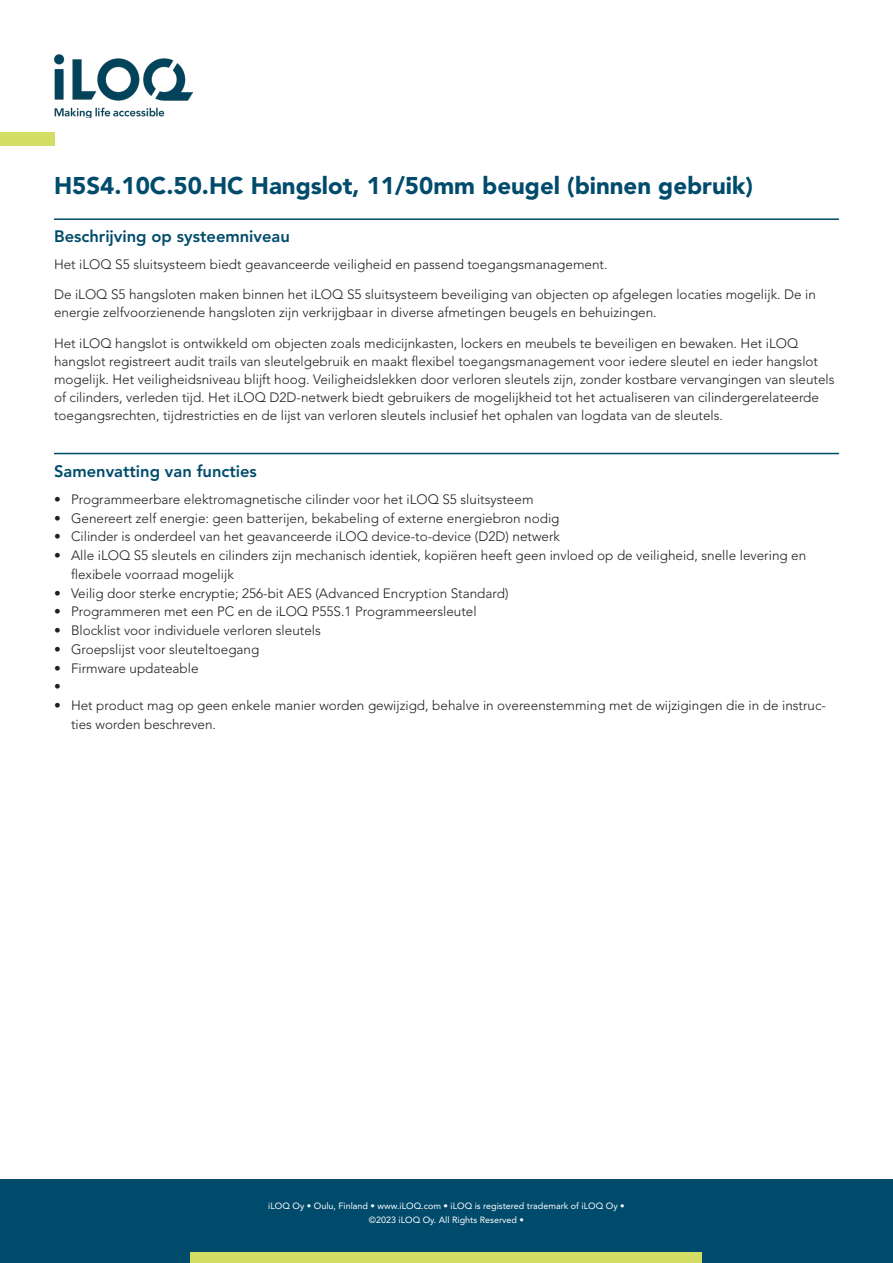
<style>
.page{position:relative;width:893px;height:1263px;background:#fff}
.page>*{position:absolute;margin:0;border:0;box-sizing:border-box;transform-origin:0 0}
.Tuotenimi{font:900 24px "Avenir LT Std";color:#004b6c}
.Otsikko{font:800 16.5px "Avenir LT Std";color:#004b6c}
.nl_NL{font:300 13.5px/18px "Avenir LT Std";color:#231f20}
.t1{font:9px/13.5px "Avenir LT Std";color:#fff;text-align:center}
</style>
<div class="page">
<div style="left:0;top:1179px;width:893px;height:84px;background:#004b6c"></div>
<div style="left:191px;top:1252px;width:511px;height:11px;background:#d4dd64"></div>
<img style="left:54px;top:54px;width:139px;height:64px">
<div style="left:0;top:133px;width:54px;height:13px;background:#d4dd64"></div>
<hr style="left:54px;top:218px;width:785px;height:2px;background:#004b6c">
<hr style="left:54px;top:453px;width:785px;height:1px;background:#004b6c">
<p class="Tuotenimi" style="left:54px;top:171px;width:700px">H5S4.10C.50.HC Hangslot, 11/50mm beugel (binnen gebruik)</p>
<p class="Otsikko" style="left:54px;top:227px;width:237px">Beschrijving op systeemniveau</p>
<p class="nl_NL" style="left:54px;top:255px;width:555px">Het iLOQ S5 sluitsysteem biedt geavanceerde veiligheid en passend toegangsmanagement.</p>
<p class="nl_NL" style="left:54px;top:286px;width:763px">De iLOQ S5 hangsloten maken binnen het iLOQ S5 sluitsysteem beveiliging van objecten op afgelegen locaties mogelijk. De in energie zelfvoorzienende hangsloten zijn verkrijgbaar in diverse afmetingen beugels en behuizingen.</p>
<p class="nl_NL" style="left:54px;top:335px;width:782px">Het iLOQ hangslot is ontwikkeld om objecten zoals medicijnkasten, lockers en meubels te beveiligen en bewaken. Het iLOQ hangslot registreert audit trails van sleutelgebruik en maakt flexibel toegangsmanagement voor iedere sleutel en ieder hangslot mogelijk. Het veiligheidsniveau blijft hoog. Veiligheidslekken door verloren sleutels zijn, zonder kostbare vervangingen van sleutels of cilinders, verleden tijd. Het iLOQ D2D-netwerk biedt gebruikers de mogelijkheid tot het actualiseren van cilindergerelateerde toegangsrechten, tijdrestricties en de lijst van verloren sleutels inclusief het ophalen van logdata van de sleutels.</p>
<p class="Otsikko" style="left:54px;top:461px;width:204px">Samenvatting van functies</p>
<p class="nl_NL" style="left:54px;top:490px;width:481px">• Programmeerbare elektromagnetische cilinder voor het iLOQ S5 sluitsysteem</p>
<p class="nl_NL" style="left:54px;top:509px;width:507px">• Genereert zelf energie: geen batterijen, bekabeling of externe energiebron nodig</p>
<p class="nl_NL" style="left:54px;top:528px;width:507px">• Cilinder is onderdeel van het geavanceerde iLOQ device-to-device (D2D) netwerk</p>
<p class="nl_NL" style="left:71px;top:546px;width:737px;line-height:18.8px;text-indent:-17px">• Alle iLOQ S5 sleutels en cilinders zijn mechanisch identiek, kopiëren heeft geen invloed op de veiligheid, snelle levering en flexibele voorraad mogelijk</p>
<p class="nl_NL" style="left:54px;top:584px;width:456px">• Veilig door sterke encryptie; 256-bit AES (Advanced Encryption Standard)</p>
<p class="nl_NL" style="left:54px;top:603px;width:424px">• Programmeren met een PC en de iLOQ P55S.1 Programmeersleutel</p>
<p class="nl_NL" style="left:54px;top:621px;width:268px">• Blocklist voor individuele verloren sleutels</p>
<p class="nl_NL" style="left:54px;top:640px;width:207px">• Groepslijst voor sleuteltoegang</p>
<p class="nl_NL" style="left:54px;top:659px;width:146px">• Firmware updateable</p>
<p class="nl_NL" style="left:54px;top:678px;width:8px">•</p>
<p class="nl_NL" style="left:71px;top:696px;width:757px;line-height:18.8px;text-indent:-17px">• Het product mag op geen enkele manier worden gewijzigd, behalve in overeenstemming met de wijzigingen die in de instruc&shy;ties worden beschreven.</p>
<p class="t1" style="left:268px;top:1199px;width:358px">iLOQ Oy • Oulu, Finland • www.iLOQ.com • iLOQ is registered trademark of iLOQ Oy • ©2023 iLOQ Oy. All Rights Reserved •</p>
</div>
